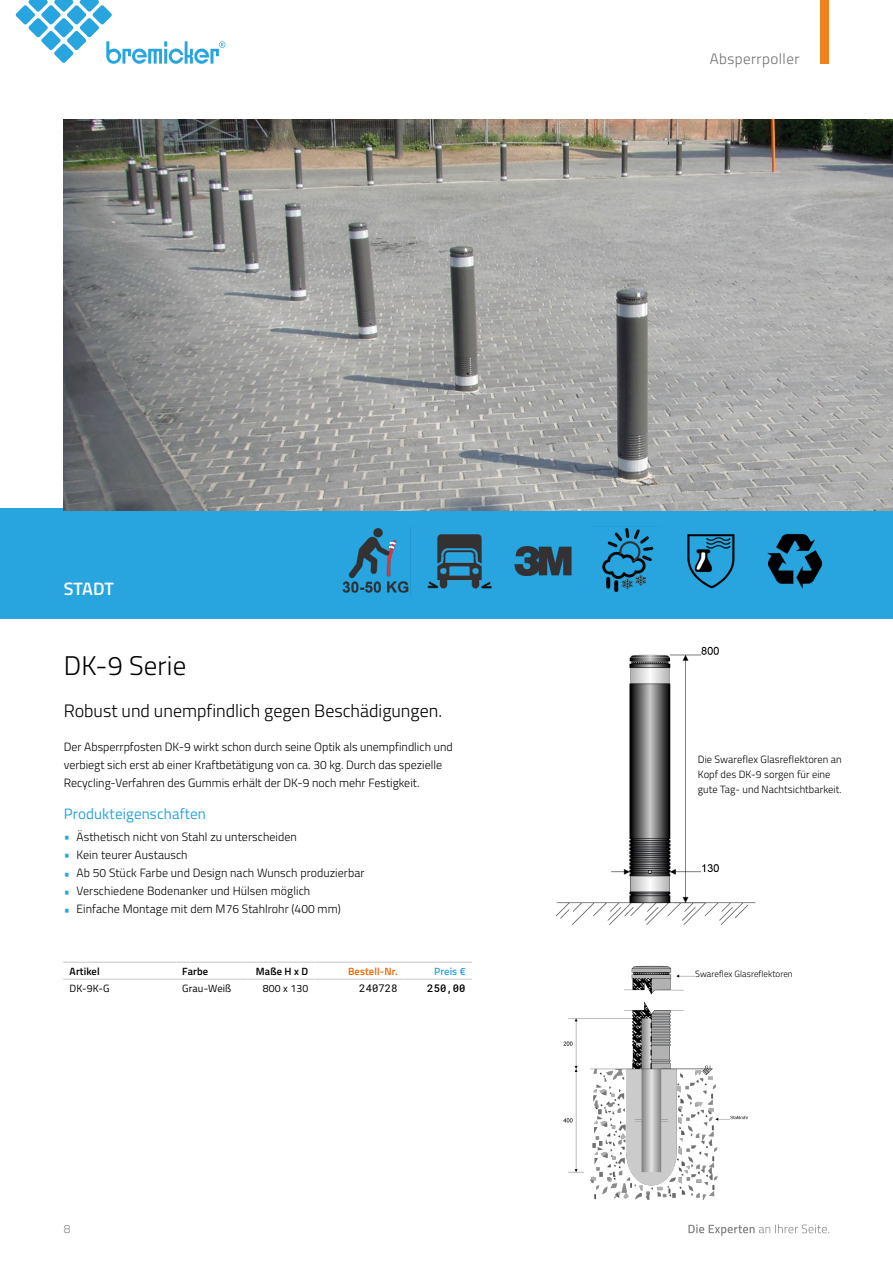
<style>
.page{position:relative;width:893px;height:1263px;background:#fff}
.page>*{position:absolute;margin:0;border:0;box-sizing:border-box;transform-origin:0 0}
.Titel_kleiner{font:300 27px "Titillium";letter-spacing:.005em;color:#000}
.Vorspann{font:300 18px "Titillium";color:#000}
.t1{font:600 18px "Titillium";letter-spacing:-.005em;color:#fff}
.Lauftext_Zwischentit{font:15px "Titillium";letter-spacing:.01em;color:#28a5de}
.t2{font:300 15px "Titillium";letter-spacing:.03em;color:#6e6e6e}
.Lauftext{font:300 12px/18px "Titillium";color:#000}
.t3{font:300 12px "Titillium";color:#868786}
.Bildunterschrift{font:300 10.5px/15px "Titillium";letter-spacing:.005em;color:#000}
.Tabelle_Zellentext_n{font:10.5px "Titillium";letter-spacing:.01em;color:#000}
.Tabelle_Titel_Spalte{font:600 10.5px "Titillium";letter-spacing:.01em;color:#000}
.Tabelle_Titel_Bestel{font:600 10.5px "Titillium";letter-spacing:.01em;color:#ec6500}
.Tabelle_Titel_Preis{font:600 10.5px "Titillium";letter-spacing:.01em;color:#28a5de}
.Tabelle_Zellentext_B{font:10.5px "Roboto Mono";letter-spacing:.01em;color:#000}
.Tabelle_Zellentext_P{font:500 10.5px "Roboto Mono";color:#000}
.Bildunterschrift-2{font:300 9px "Titillium";letter-spacing:.005em;color:#000}
.s1{font-weight:600;font-size:13.5px;color:#28a5de}
</style>
<div class="page">
<div style="left:0;top:508px;width:893px;height:111px;background:#28a5de"></div>
<img style="left:64px;top:119px;width:829px;height:391px">
<svg style="left:63px;top:962px;width:409px;height:18px"></svg>
<img style="left:563px;top:965px;width:185px;height:234px">
<img style="left:556px;top:646px;width:200px;height:279px">
<img style="left:342px;top:528px;width:67px;height:65px">
<img style="left:767px;top:533px;width:56px;height:56px">
<img style="left:687px;top:534px;width:48px;height:55px">
<img style="left:602px;top:528px;width:52px;height:64px">
<img style="left:514px;top:546px;width:58px;height:30px">
<img style="left:427px;top:534px;width:65px;height:55px">
<div style="left:695px;top:970px;width:118px;height:8px;background:#fff"></div>
<svg style="left:688px;top:1224px;width:141px;height:12px"></svg>
<svg style="left:16px;top:0;width:209px;height:64px"></svg>
<div style="left:821px;top:0;width:8px;height:64px;background:#f0811c"></div>
<p class="t1" style="left:64px;top:575px;width:52px">STADT</p>
<p class="Titel_kleiner" style="left:64px;top:646px;width:124px">DK-9 Serie</p>
<p class="Vorspann" style="left:64px;top:697px;width:380px">Robust und unempfindlich gegen Beschädigungen.</p>
<p class="Lauftext" style="left:64px;top:737px;width:390px">Der Absperrpfosten DK-9 wirkt schon durch seine Optik als unempfindlich und verbiegt sich erst ab einer Kraftbetätigung von ca. 30 kg. Durch das spezielle<br>Recycling-Verfahren des Gummis erhält der DK-9 noch mehr Festigkeit.</p>
<p class="Lauftext_Zwischentit" style="left:64px;top:802px;width:144px">Produkteigenschaften</p>
<p class="Lauftext" style="left:64px;top:827px;width:235px"><span class="s1">•</span> Ästhetisch nicht von Stahl zu unterscheiden</p>
<p class="Lauftext" style="left:64px;top:845px;width:125px"><span class="s1">•</span> Kein teurer Austausch</p>
<p class="Lauftext" style="left:64px;top:863px;width:302px"><span class="s1">•</span> Ab 50 Stück Farbe und Design nach Wunsch produzierbar</p>
<p class="Lauftext" style="left:64px;top:881px;width:248px"><span class="s1">•</span> Verschiedene Bodenanker und Hülsen möglich</p>
<p class="Lauftext" style="left:64px;top:899px;width:278px"><span class="s1">•</span> Einfache Montage mit dem M76 Stahlrohr (400 mm)</p>
<p class="Tabelle_Titel_Spalte" style="left:70px;top:963px;width:32px">Artikel</p>
<p class="Tabelle_Titel_Spalte" style="left:182px;top:963px;width:27px">Farbe</p>
<p class="Tabelle_Titel_Spalte" style="left:256px;top:963px;width:54px">Maße H x D</p>
<p class="Tabelle_Titel_Bestel" style="left:348px;top:963px;width:51px">Bestell-Nr.</p>
<p class="Tabelle_Titel_Preis" style="left:434px;top:963px;width:33px">Preis €</p>
<p class="Tabelle_Zellentext_n" style="left:70px;top:980px;width:42px">DK-9K-G</p>
<p class="Tabelle_Zellentext_n" style="left:182px;top:980px;width:50px">Grau-Weiß</p>
<p class="Tabelle_Zellentext_n" style="left:263px;top:980px;width:47px">800 x 130</p>
<p class="Tabelle_Zellentext_B" style="left:359px;top:980px;width:40px">240728</p>
<p class="Tabelle_Zellentext_P" style="left:427px;top:980px;width:40px">250,00</p>
<p class="t3" style="left:64px;top:1220px;width:8px">8</p>
<p class="t2" style="left:710px;top:48px;width:91px">Absperrpoller</p>
<p class="Bildunterschrift" style="left:698px;top:751px;width:145px">Die Swareflex Glasreflektoren an<br>Kopf des DK-9 sorgen für eine gute Tag- und Nachtsichtbarkeit.</p>
<p class="Bildunterschrift-2" style="left:695px;top:967px;width:99px">Swareflex Glasreflektoren</p>
</div>
